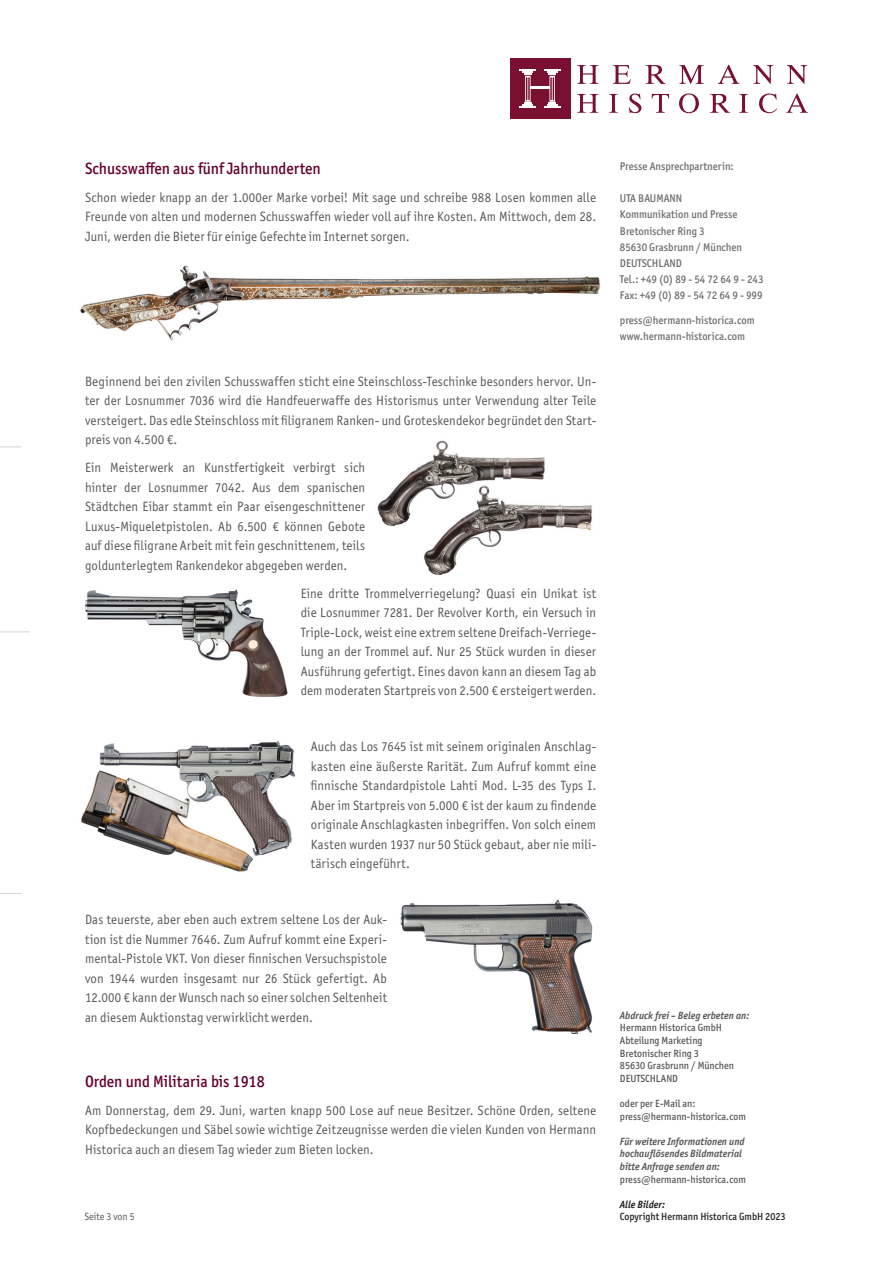
<style>
.page{position:relative;width:893px;height:1263px;background:#fff}
.page>*{position:absolute;margin:0;border:0;box-sizing:border-box;transform-origin:0 0}
.t1{font:500 16.5px "Officina Sans ITC Pro";color:#66002e;scale:.95 1}
.t2{font:13.5px/19.5px "Officina Sans ITC Std";letter-spacing:.01em;color:#57585a;text-align:justify;scale:.95 1}
.t3{font:500 11.25px/16.2px "Officina Sans ITC Pro";color:#6c6d70;scale:.95 1}
.t4{font:500 10.5px/12.6px "Officina Sans ITC Pro";color:#57585a;scale:.95 1}
.t5{font:italic 700 10.5px/12.6px "Officina Sans ITC Pro";color:#57585a;scale:.95 1}
.t6{font:500 10.5px "Officina Sans ITC Pro";color:#231f20;scale:.95 1}
.t7{font:italic 700 10.5px "Officina Sans ITC Pro";color:#231f20;scale:.95 1}
.t8{font:10.5px "Officina Sans ITC Std";color:#57585a;scale:.95 1}
</style>
<div class="page">
<svg style="left:0;top:446px;width:21px;height:1px"></svg>
<hr style="left:0;top:631px;width:30px;height:1px;background:#d1d2d4">
<svg style="left:0;top:893px;width:21px;height:1px"></svg>
<svg style="left:577px;top:65px;width:21px;height:19px"></svg>
<svg style="left:613px;top:65px;width:18px;height:19px"></svg>
<svg style="left:645px;top:65px;width:20px;height:19px"></svg>
<svg style="left:679px;top:65px;width:25px;height:19px"></svg>
<svg style="left:718px;top:65px;width:21px;height:19px"></svg>
<svg style="left:753px;top:65px;width:20px;height:19px"></svg>
<svg style="left:787px;top:65px;width:20px;height:19px"></svg>
<svg style="left:577px;top:94px;width:21px;height:19px"></svg>
<svg style="left:609px;top:94px;width:9px;height:19px"></svg>
<svg style="left:629px;top:94px;width:12px;height:19px"></svg>
<svg style="left:652px;top:94px;width:17px;height:19px"></svg>
<svg style="left:679px;top:94px;width:20px;height:19px"></svg>
<svg style="left:710px;top:94px;width:20px;height:19px"></svg>
<svg style="left:739px;top:94px;width:9px;height:19px"></svg>
<svg style="left:759px;top:94px;width:18px;height:19px"></svg>
<svg style="left:786px;top:94px;width:22px;height:19px"></svg>
<div style="left:510px;top:58px;width:60px;height:61px;background:#790f31"></div>
<hr style="left:530px;top:87px;width:20px;height:2px;background:#fff">
<svg style="left:520px;top:70px;width:16px;height:38px"></svg>
<svg style="left:544px;top:70px;width:16px;height:38px"></svg>
<img style="left:85px;top:590px;width:203px;height:107px">
<img style="left:378px;top:440px;width:214px;height:135px">
<img style="left:81px;top:740px;width:215px;height:132px">
<img style="left:400px;top:899px;width:193px;height:134px">
<img style="left:80px;top:265px;width:521px;height:76px">
<p class="t1" style="left:85px;top:158px;width:250px">Schusswaffen aus fünf Jahrhunderten</p>
<p class="t2" style="left:85px;top:187px;width:539px">Schon wieder knapp an der 1.000er Marke vorbei! Mit sage und schreibe 988 Losen kommen alle Freunde von alten und modernen Schusswaffen wieder voll auf ihre Kosten. Am Mittwoch, dem 28.<br>Juni, werden die Bieter für einige Gefechte im Internet sorgen.</p>
<p class="t2" style="left:85px;top:371px;width:540px">Beginnend bei den zivilen Schusswaffen sticht eine Steinschloss-Teschinke besonders hervor. Un&shy;ter der Losnummer 7036 wird die Handfeuerwaffe des Historismus unter Verwendung alter Teile versteigert. Das edle Steinschloss mit filigranem Ranken- und Groteskendekor begründet den Start&shy;preis von 4.500 €.</p>
<p class="t2" style="left:85px;top:458px;width:296px">Ein Meisterwerk an Kunstfertigkeit verbirgt sich hinter der Losnummer 7042. Aus dem spanischen Städtchen Eibar stammt ein Paar eisengeschnittener Luxus-Miqueletpistolen. Ab 6.500 € können Gebote auf diese filigrane Arbeit mit fein geschnittenem, teils goldunterlegtem Rankendekor abgegeben werden.</p>
<p class="t2" style="left:301px;top:583px;width:313px">Eine dritte Trommelverriegelung? Quasi ein Unikat ist die Losnummer 7281. Der Revolver Korth, ein Versuch in Triple-Lock, weist eine extrem seltene Dreifach-Verriege&shy;lung an der Trommel auf. N ur 25 Stück wurden in dieser Ausführung gefertigt. Eines davon kann an diesem Tag ab dem moderaten Startpreis von 2.500 € ersteigert werden.</p>
<p class="t2" style="left:311px;top:737px;width:302px">Auch das Los 7645 ist mit seinem originalen Anschlag&shy;kasten eine äußerste Rarität. Zum Aufruf kommt eine finnische Standardpistole Lahti Mod. L-35 des Typs I.<br>Aber im Startpreis von 5.000 € ist der kaum zu findende originale Anschlagkasten inbegriffen. Von solch einem Kasten wurden 1937 nur 50 Stück gebaut, aber nie mili&shy;tärisch eingeführt.</p>
<p class="t2" style="left:85px;top:910px;width:319px">Das teuerste, aber eben auch extrem seltene Los der Auk&shy;tion ist die N ummer 7646. Zum Aufruf kommt eine Experi&shy;mental-Pistole VKT. Von dieser finnischen Versuchspistole von 1944 wurden insgesamt nur 26 Stück gefertigt. Ab 12.000 € kann der Wunsch nach so einer solchen Seltenheit an diesem Auktionstag verwirklicht werden.</p>
<p class="t1" style="left:85px;top:1071px;width:191px">Orden und Militaria bis 1918</p>
<p class="t2" style="left:85px;top:1100px;width:540px">Am Donnerstag, dem 29. Juni, warten knapp 500 Lose auf neue Besitzer. Schöne Orden, seltene Kopfbedeckungen und Säbel sowie wichtige Zeitzeugnisse werden die vielen Kunden von H ermann Historica auch an diesem Tag wieder zum Bieten locken.</p>
<p class="t8" style="left:84px;top:1211px;width:55px">Seite 3 von 5</p>
<p class="t3" style="left:620px;top:158px;width:121px">Presse Ansprechpartnerin:</p>
<p class="t3" style="left:620px;top:190px;width:152px">Uta Bau mann<br>Kommunikation und Presse<br>Bretonischer Ring 3<br>85630 Grasbrunn / München<br>DEUTSCHLAND<br>Tel.: +49 (0) 89 - 54 72 64 9 - 243<br>Fax: +49 (0) 89 - 54 72 64 9 - 999</p>
<p class="t3" style="left:620px;top:312px;width:143px">press@hermann-historica.com www.hermann-historica.com</p>
<p class="t5" style="left:620px;top:1009px;width:138px">Abdruck frei – Beleg erbeten an:</p>
<p class="t4" style="left:620px;top:1021px;width:122px">Hermann Historica GmbH<br>Abteilung Marketing<br>Bretonischer Ring 3<br>85630 Grasbrunn / München<br>DEUTSCHLAN D</p>
<p class="t4" style="left:620px;top:1097px;width:134px">oder per E-Mail an: press@hermann-historica.com</p>
<p class="t5" style="left:620px;top:1135px;width:133px">Für weitere Informationen und hochauflösendes Bildmaterial bitte Anfrage senden an:</p>
<p class="t4" style="left:620px;top:1173px;width:134px">press@hermann-historica.com</p>
<p class="t7" style="left:620px;top:1198px;width:49px">Alle Bilder:</p>
<p class="t6" style="left:620px;top:1210px;width:176px">Copyright Hermann Historica GmbH 2023</p>
</div>
